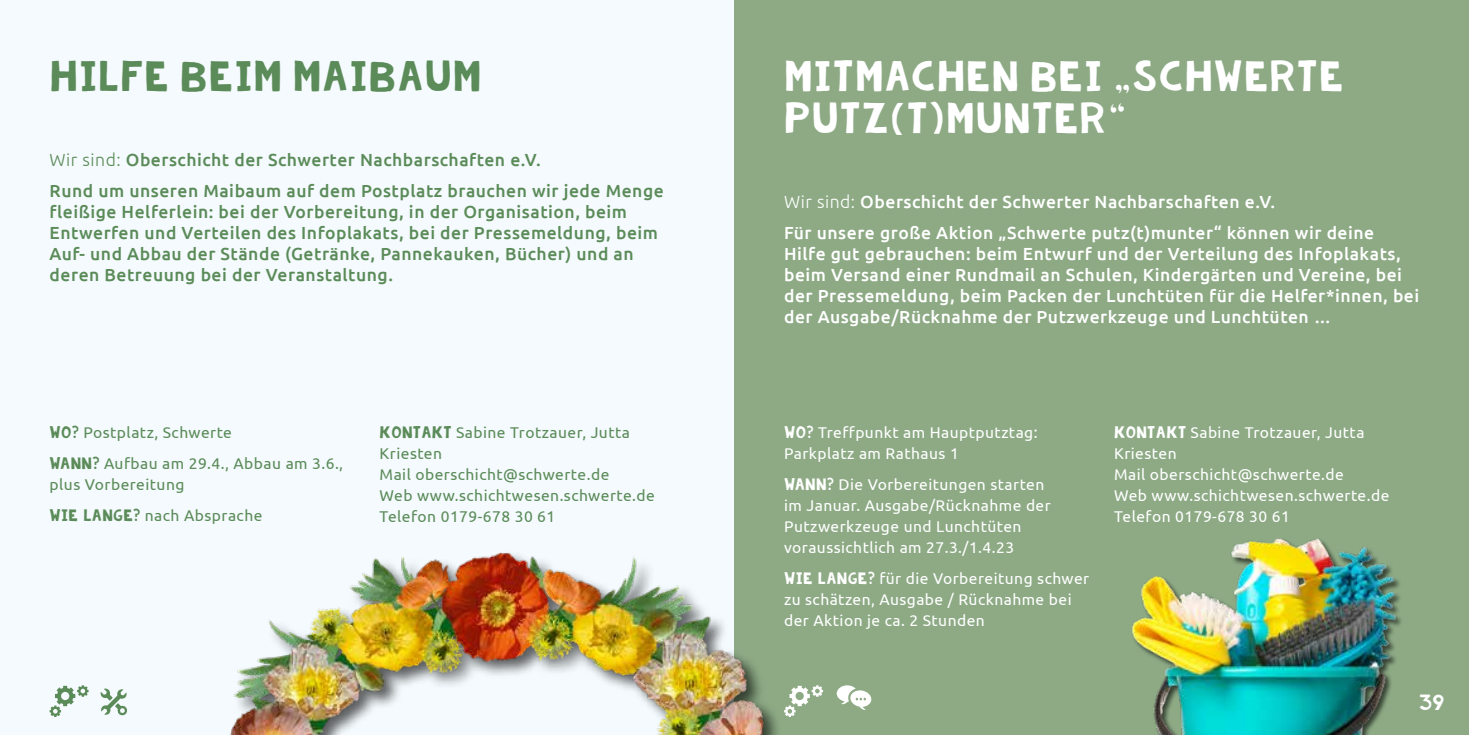
<style>
.page{position:relative;width:1469px;height:735px;background:#fff}
.page>*{position:absolute;margin:0;border:0;box-sizing:border-box;transform-origin:0 0}
.t1{font:31.5px/42px "KG Summer Storm Rough";letter-spacing:.04em;color:#fff}
.t2{font:31.5px "KG Summer Storm Rough";letter-spacing:.04em;color:#5b8b59}
.t3{font:500 17.5px/21px "Ubuntu";letter-spacing:.03em;color:#fff}
.t4{font:500 17.5px/21px "Ubuntu";letter-spacing:.03em;color:#5b8b59}
.t5{font:15.75px "KG Summer Storm Rough";color:#fff}
.t6{font:15.58px/21px "Ubuntu";letter-spacing:.03em;color:#fff}
.t7{font:15.58px/21px "Ubuntu";letter-spacing:.03em;color:#5b8b59}
.s1{font-weight:300}
.s2{font-family:"KG Summer Storm Rough";font-size:12.25px}
</style>
<div class="page">
<div style="left:0;top:0;width:734px;height:734px;background:#f4fafd"></div>
<div style="left:734px;top:0;width:734px;height:734px;background:#8daa85"></div>
<svg style="left:100px;top:688px;width:27px;height:27px"></svg>
<svg style="left:50px;top:685px;width:39px;height:31px"></svg>
<svg style="left:809px;top:685px;width:14px;height:13px"></svg>
<svg style="left:836px;top:685px;width:35px;height:25px"></svg>
<img style="left:230px;top:552px;width:573px;height:182px">
<img style="left:1132px;top:538px;width:269px;height:196px">
<h1 class="t2" style="left:50px;top:62px;width:433px">HILFE BEIM MAIBAUM</h1>
<p class="t4" style="left:50px;top:143px;width:615px;line-height:31px"><span class="s1">Wir sind:</span> Oberschicht der Schwerter Nachbarschaften e.V.<br>Rund um unseren Maibaum auf dem Postplatz brauchen wir jede Menge</p>
<p class="t4" style="left:50px;top:200px;width:610px">fleißige Helferlein: bei der Vorbereitung, in der Organisation, beim Entwerfen und Verteilen des Infoplakats, bei der Pressemeldung, beim Auf- und Abbau der Stände (Getränke, Pannekauken, Bücher) und an deren Betreuung bei der Veranstaltung.</p>
<p class="t7" style="left:50px;top:416px;width:295px;line-height:31px"><span class="s2">WO?</span> Postplatz, Schwerte<br><span class="s2">WANN?</span> Aufbau am 29.4., Abbau am 3.6.,</p>
<p class="t7" style="left:50px;top:468px;width:214px;line-height:31px">plus Vorbereitung<br><span class="s2">WIE LANGE?</span> nach Absprache</p>
<p class="t7" style="left:379px;top:421px;width:277px"><span class="s2">KONTAKT</span> Sabine Trotzauer, Jutta<br>Kriesten<br>Mail oberschicht@schwerte.de<br>Web www.schichtwesen.schwerte.de<br>Telefon 0179-678 30 61</p>
<h1 class="t1" style="left:784px;top:59px;width:561px">MITMACHEN BEI „SCHWERTE<br>PUTZ(T)MUNTER“</h1>
<p class="t3" style="left:784px;top:185px;width:591px;line-height:31px"><span class="s1">Wir sind:</span> Oberschicht der Schwerter Nachbarschaften e.V.<br>Für unsere große Aktion „Schwerte putz(t)munter“ können wir deine</p>
<p class="t3" style="left:784px;top:242px;width:636px">Hilfe gut gebrauchen: beim Entwurf und der Verteilung des Infoplakats, beim Versand einer Rundmail an Schulen, Kindergärten und Vereine, bei der Pressemeldung, beim Packen der Lunchtüten für die Helfer*innen, bei der Ausgabe/Rücknahme der Putzwerkzeuge und Lunchtüten …</p>
<p class="t6" style="left:784px;top:421px;width:255px"><span class="s2">WO?</span> Treffpunkt am Hauptputztag:<br>Parkplatz am Rathaus 1</p>
<p class="t6" style="left:784px;top:473px;width:268px"><span class="s2">WANN?</span> Die Vorbereitungen starten im Januar. Ausgabe/Rücknahme der Putzwerkzeuge und Lunchtüten voraussichtlich am 27.3./1.4.23</p>
<p class="t6" style="left:784px;top:567px;width:307px"><span class="s2">WIE LANGE?</span> für die Vorbereitung schwer zu schätzen, Ausgabe / Rücknahme bei der Aktion je ca. 2 Stunden</p>
<p class="t6" style="left:1114px;top:421px;width:277px"><span class="s2">KONTAKT</span> Sabine Trotzauer, Jutta<br>Kriesten<br>Mail oberschicht@schwerte.de<br>Web www.schichtwesen.schwerte.de<br>Telefon 0179-678 30 61</p>
<p class="t5" style="left:1419px;top:695px;width:26px">39</p>
</div>
